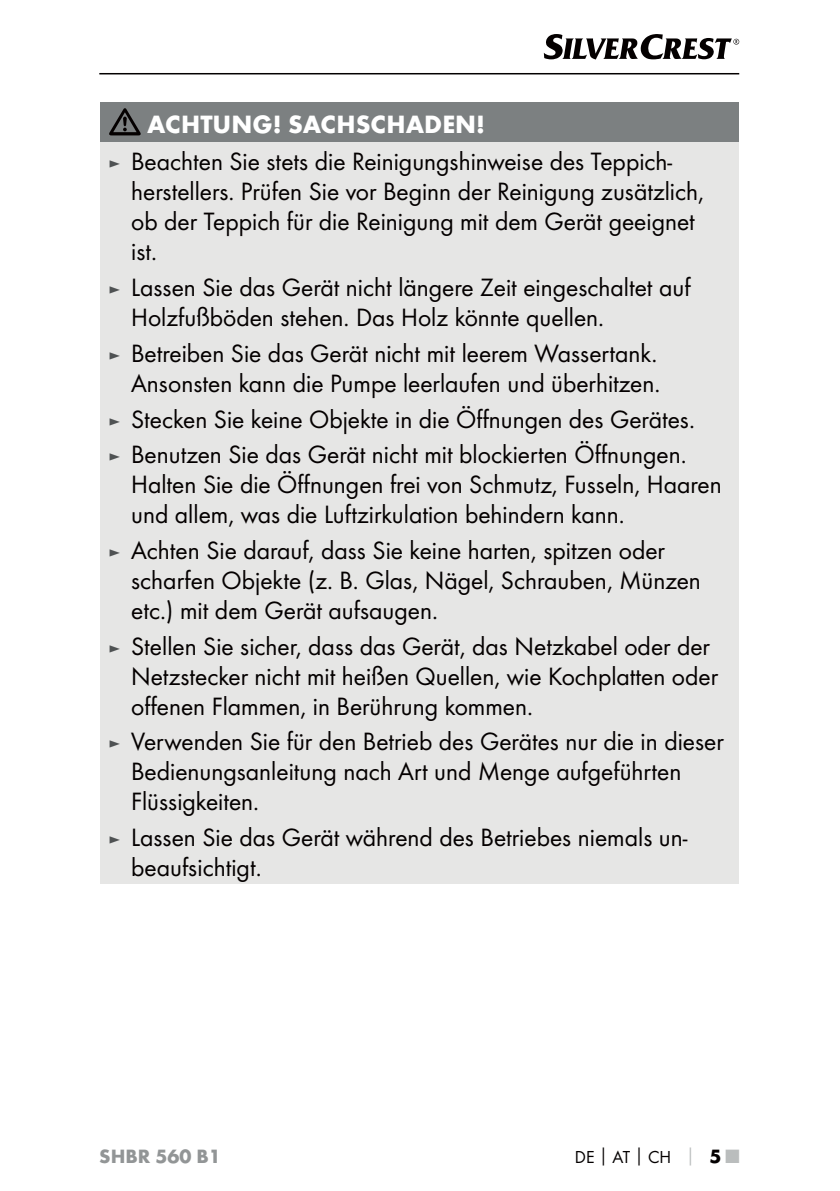
<style>
.page{position:relative;width:840px;height:1191px;background:#fff}
.page>*{position:absolute;margin:0;border:0;box-sizing:border-box;transform-origin:0 0}
.t1{font:26px/30px "Futura Boo";color:#040000}
.t2{font:700 26px "Futura";color:#fff}
.t3{font:700 20px "Futura";color:#929596}
.t4{font:18px "Futura Boo";color:#040000}
.s1{font-size:18px;color:#4f5253}
.s2{font-family:"Futura";font-weight:700}
.s3{font-family:"Futura";font-weight:700;color:#babdbd}
.s4{font-family:"Futura";font-weight:700;font-size:20px}
.s5{font-family:"Futura";font-weight:700;font-size:20px;color:#babdbd}
</style>
<div class="page">
<hr style="left:99px;top:73px;width:639px;height:1px;background:#040000">
<svg style="left:543px;top:34px;width:195px;height:26px"></svg>
<div style="left:100px;top:102px;width:638px;height:41px;background:#7c8081"></div>
<div style="left:100px;top:143px;width:638px;height:741px;background:#e6e6e5"></div>
<svg style="left:109px;top:108px;width:32px;height:27px"></svg>
<p class="t2" style="left:147px;top:114px;width:339px">ACHTUNG! SACHSCHADEN!</p>
<p class="t1" style="left:131px;top:149px;width:574px;text-indent:-23px"><span class="s1">►</span> Beachten Sie stets die Reinigungshinweise des Teppich&shy;herstellers. Prüfen Sie vor Beginn der Reinigung zusätzlich, ob der Teppich für die Reinigung mit dem Gerät geeignet ist.</p>
<p class="t1" style="left:131px;top:275px;width:560px;text-indent:-23px"><span class="s1">►</span> Lassen Sie das Gerät nicht längere Zeit eingeschaltet auf<br>Holzfußböden stehen. Das Holz könnte quellen.</p>
<p class="t1" style="left:108px;top:340px;width:553px;text-align:right"><span class="s1">►</span> Betreiben Sie das Gerät nicht mit leerem Wassertank.<br>Ansonsten kann die Pumpe leerlaufen und überhitzen.</p>
<p class="t1" style="left:108px;top:403px;width:587px;line-height:35.6px"><span class="s1">►</span> Stecken Sie keine Objekte in die Öffnungen des Gerätes. <span class="s1">►</span> Benutzen Sie das Gerät nicht mit blockierten Öffnungen.</p>
<p class="t1" style="left:131px;top:472px;width:591px">Halten Sie die Öffnungen frei von Schmutz, Fusseln, Haaren und allem, was die Luftzirkulation behindern kann.</p>
<p class="t1" style="left:131px;top:537px;width:571px;text-indent:-23px"><span class="s1">►</span> Achten Sie darauf, dass Sie keine harten, spitzen oder scharfen Objekte (z. B. Glas, Nägel, Schrauben, Münzen etc.) mit dem Gerät aufsaugen.</p>
<p class="t1" style="left:131px;top:633px;width:588px;text-indent:-23px"><span class="s1">►</span> Stellen Sie sicher, dass das Gerät, das Netzkabel oder der<br>Netzstecker nicht mit heißen Quellen, wie Kochplatten oder offenen Flammen, in Berührung kommen.</p>
<p class="t1" style="left:131px;top:729px;width:593px;text-indent:-23px"><span class="s1">►</span> Verwenden Sie für den Betrieb des Gerätes nur die in dieser<br>Bedienungsanleitung nach Art und Menge aufgeführten<br>Flüssigkeiten.</p>
<p class="t1" style="left:131px;top:824px;width:557px;text-indent:-23px"><span class="s1">►</span> Lassen Sie das Gerät während des Betriebes niemals un&shy;beaufsichtigt.</p>
<p class="t3" style="left:99px;top:1148px;width:123px">SHBR 560 B1</p>
<p class="t4" style="left:574px;top:1149px;width:166px">DE<span class="s2">│</span>AT<span class="s2">│</span>CH <span class="s3">│</span> <span class="s4">5</span> <span class="s5">■</span></p>
</div>
